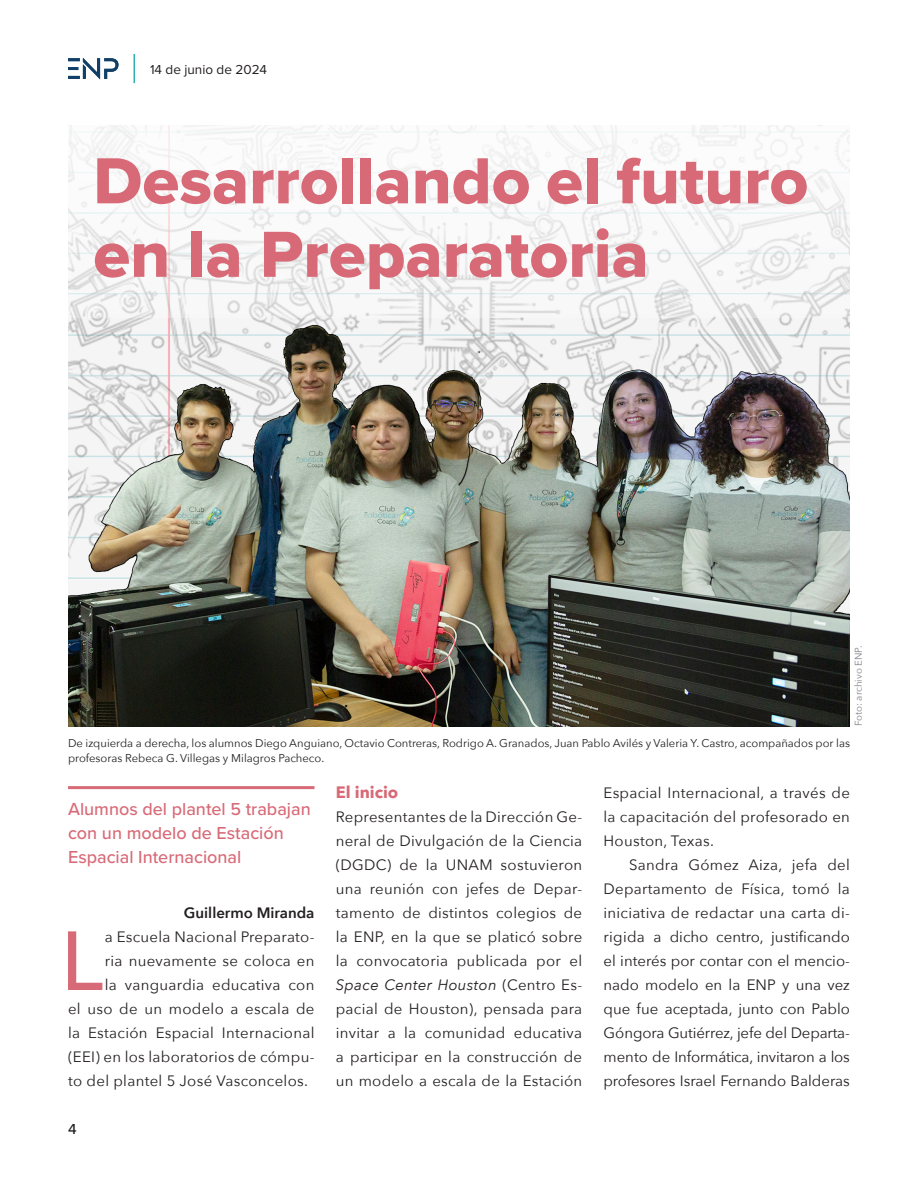
<style>
.page{position:relative;width:918px;height:1188px;background:#fff}
.page>*{position:absolute;margin:0;border:0;box-sizing:border-box;transform-origin:0 0}
.Inicio_de_párrafo{font:500 82.8px "Avenir Next";color:#d86a77}
.Título{font:67.5px/73.5px "Proxima Nova Extrabld";color:#d86a77}
.Entradilla{font:500 18px/24px "Proxima Nova";color:#d86a77}
.Subtítulo{font:700 16.5px "Avenir Next";color:#d86a77}
.Inicio_de_párrafo-2{font:15px/24px "Avenir Next";letter-spacing:.02em;color:#231f20;text-align:justify}
.Cuerpo_de_texto{font:15px/24px "Avenir Next";letter-spacing:-.01em;color:#231f20;text-align:justify}
.Crédito_de_nota{font:600 15px "Avenir Next";color:#231f20}
.t1{font:500 15px "Proxima Nova";color:#231f20}
.t2{font:13.5px "Proxima Nova";color:#231f20}
.Pie_de_foto{font:11.25px/15px "Avenir Next";color:#231f20}
.Crédito_de_foto{font:9.75px "Avenir Next";color:#808285}
.s1{font-style:italic}
</style>
<div class="page">
<svg style="left:68px;top:58px;width:50px;height:21px"></svg>
<svg style="left:134px;top:54px;width:1px;height:29px"></svg>
<img style="left:68px;top:318px;width:782px;height:408px">
<hr style="left:68px;top:786px;width:247px;height:3px;background:#d86a77">
<p class="t2" style="left:150px;top:59px;width:119px">14 de junio de 2024</p>
<p class="Título" style="left:93px;top:143px;width:717px">Desarrollando el futuro en la Preparatoria</p>
<p class="Crédito_de_foto" style="left:850px;top:726px;width:82px;rotate:-90deg">Foto: archivo ENP.</p>
<p class="Pie_de_foto" style="left:68px;top:735px;width:784px">De izquierda a derecha, los alumnos Diego Anguiano, Octavio Contreras, Rodrigo A. Granados, Juan Pablo Avilés y Valeria Y. Castro, acompañados por las profesoras Rebeca G. Villegas y Milagros Pacheco.</p>
<p class="Subtítulo" style="left:336px;top:778px;width:64px">El inicio</p>
<p class="Inicio_de_párrafo-2" style="left:336px;top:804px;width:248px">Representantes de la Dirección Ge&shy;neral de Divulgación de la Ciencia (DGDC) de la UNAM sostuvieron una reunión con jefes de Depar&shy;tamento de distintos colegios de la ENP, en la que se platicó sobre la convocatoria publicada por el <span class="s1">Space Center Houston</span> (Centro Es&shy;pacial de Houston), pensada para invitar a la comunidad educativa a participar en la construcción de un modelo a escala de la Estación</p>
<p class="Inicio_de_párrafo-2" style="left:603px;top:780px;width:248px">Espacial Internacional, a través de la capacitación del profesorado en Houston, Texas.</p>
<p class="Cuerpo_de_texto" style="left:603px;top:852px;width:248px;text-indent:26px">Sandra Gómez Aiza, jefa del Departamento de Física, tomó la iniciativa de redactar una carta di&shy;rigida a dicho centro, justificando el interés por contar con el mencio&shy;nado modelo en la ENP y una vez que fue aceptada, junto con Pablo Góngora Gutiérrez, jefe del Departa&shy;mento de Informática, invitaron a los profesores Israel Fernando Balderas</p>
<p class="Entradilla" style="left:68px;top:796px;width:244px">Alumnos del plantel 5 trabajan con un modelo de Estación<br>Espacial Internacional</p>
<p class="Crédito_de_nota" style="left:184px;top:900px;width:132px">Guillermo Miranda</p>
<p class="Inicio_de_párrafo" style="left:61px;top:891px;width:44px">L</p>
<p class="Inicio_de_párrafo-2" style="left:105px;top:924px;width:211px">a Escuela Nacional Preparato-</p>
<p class="Inicio_de_párrafo-2" style="left:105px;top:948px;width:211px">ria nuevamente se coloca en</p>
<p class="Inicio_de_párrafo-2" style="left:105px;top:972px;width:211px">la vanguardia educativa con</p>
<p class="Inicio_de_párrafo-2" style="left:68px;top:996px;width:248px">el uso de un modelo a escala de</p>
<p class="Inicio_de_párrafo-2" style="left:68px;top:1020px;width:248px">la Estación Espacial Internacional</p>
<p class="Inicio_de_párrafo-2" style="left:68px;top:1044px;width:248px">(EEI) en los laboratorios de cómpu-</p>
<p class="Inicio_de_párrafo-2" style="left:68px;top:1068px;width:242px">to del plantel 5 José Vasconcelos.</p>
<p class="t1" style="left:68px;top:1118px;width:10px">4</p>
</div>
